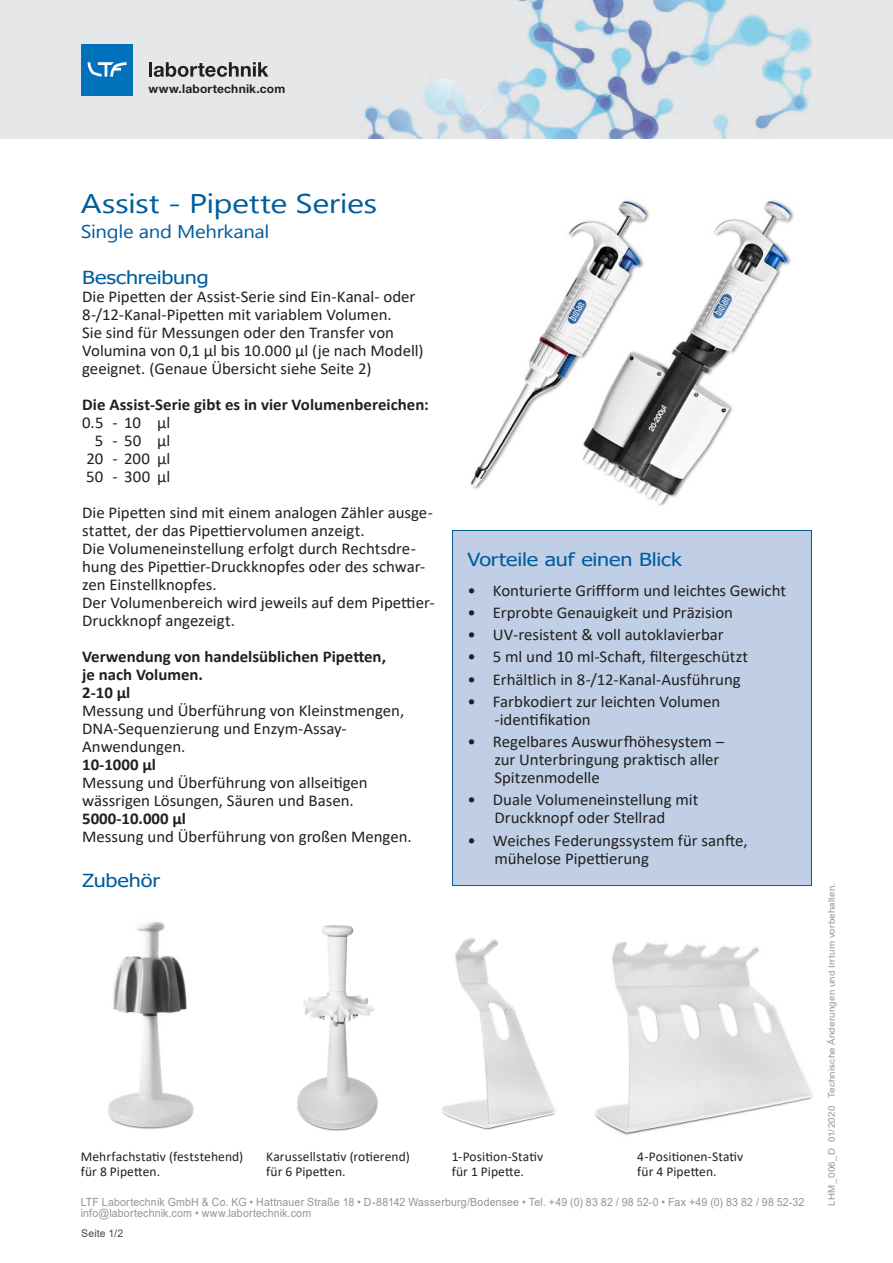
<style>
.page{position:relative;width:893px;height:1263px;background:#fff}
.page>*{position:absolute;margin:0;border:0;box-sizing:border-box;transform-origin:0 0}
.Headline{font:27px "Gadugi";letter-spacing:-.015em;color:#005d9c;scale:1.2 1}
.Headline-2{font:18.45px "Gadugi";letter-spacing:-.015em;color:#005d9c;scale:1.1 1}
.t1{font:18px "Tahoma";letter-spacing:-.005em;color:#005d9c;scale:1.2 1}
.t2{font:16.5px/18px "Calibri";color:#231f20}
.t3{font:700 16.5px/18px "Calibri";color:#231f20}
.t4{font:13.5px/15px "Calibri";letter-spacing:.005em;color:#231f20}
.t5{font:700 12px "Helvetica Neue LT Std";letter-spacing:.015em;color:#231f20}
.Adresse_LTF{font:11.25px "Arial";letter-spacing:.015em;color:#939598;scale:.94 1}
.t6{font:10.5px "Arial";letter-spacing:.015em;color:#43474a}
.Prospekt-Nr{font:9px "Arial";letter-spacing:.02em;color:#939598;scale:1.08 1}
</style>
<div class="page">
<div style="left:0;top:0;width:893px;height:139px;background:#e6e7e9"></div>
<img style="left:364px;top:0;width:448px;height:139px">
<hr style="left:149px;top:62px;width:3px;height:15px;background:#231f20">
<svg style="left:154px;top:62px;width:114px;height:15px"></svg>
<div style="left:82px;top:44px;width:51px;height:51px;background:#0072bc"></div>
<svg style="left:88px;top:62px;width:38px;height:15px"></svg>
<img style="left:470px;top:199px;width:324px;height:307px">
<div style="left:452px;top:530px;width:360px;height:356px;background:#c0cfe5;border:1px solid #005d9c"></div>
<img style="left:108px;top:922px;width:86px;height:207px">
<img style="left:297px;top:925px;width:81px;height:206px">
<img style="left:441px;top:938px;width:115px;height:192px">
<img style="left:595px;top:942px;width:218px;height:193px">
<p class="t5" style="left:148px;top:81px;width:138px">www.labortechnik.com</p>
<p class="Headline" style="left:81px;top:187px;width:249px">Assist - Pipette Series</p>
<p class="Headline-2" style="left:81px;top:221px;width:173px">Single and Mehrkanal</p>
<p class="t1" style="left:82px;top:265px;width:107px">Beschreibung</p>
<p class="t2" style="left:82px;top:287px;width:335px">Die Pipetten der Assist-Serie sind Ein-Kanal- oder<br>8-/12-Kanal-Pipetten mit variablem Volumen.</p>
<p class="t2" style="left:82px;top:323px;width:343px">Sie sind für Messungen oder den Transfer von<br>Volumina von 0,1 μl bis 10.000 μl (je nach Modell) geeignet. (Genaue Übersicht siehe Seite 2)</p>
<p class="t3" style="left:82px;top:395px;width:348px">Die Assist-Serie gibt es in vier Volumenbereichen:</p>
<p class="t2" style="left:82px;top:413px;width:90px">0.5 - 10 μl</p>
<p class="t2" style="left:95px;top:431px;width:77px">5 -50 μl</p>
<p class="t2" style="left:86px;top:449px;width:86px">20 - 200 μl</p>
<p class="t2" style="left:86px;top:467px;width:86px">50 - 300 μl</p>
<p class="t2" style="left:82px;top:503px;width:352px">Die Pipetten sind mit einem analogen Zähler ausge&shy;stattet, der das Pipettiervolumen anzeigt.</p>
<p class="t2" style="left:82px;top:539px;width:344px">Die Volumeneinstellung erfolgt durch Rechtsdre&shy;hung des Pipettier-Druckknopfes oder des schwar&shy;zen Einstellknopfes.</p>
<p class="t2" style="left:82px;top:593px;width:354px">Der Volumenbereich wird jeweils auf dem Pipettier-<br>Druckknopf angezeigt.</p>
<p class="t3" style="left:82px;top:647px;width:305px">Verwendung von handelsüblichen Pipetten, je nach Volumen.</p>
<p class="t3" style="left:82px;top:683px;width:50px">2-10 μl</p>
<p class="t2" style="left:82px;top:701px;width:324px">Messung und Überführung von Kleinstmengen,<br>DNA-Sequenzierung und Enzym-Assay-</p>
<p class="t2" style="left:82px;top:737px;width:105px">Anwendungen.</p>
<p class="t3" style="left:82px;top:755px;width:75px">10-1000 μl</p>
<p class="t2" style="left:82px;top:773px;width:287px">Messung und Überführung von allseitigen wässrigen Lösungen, Säuren und Basen.</p>
<p class="t3" style="left:82px;top:809px;width:105px">5000-10.000 μl</p>
<p class="t2" style="left:82px;top:827px;width:331px">Messung und Überführung von großen Mengen.</p>
<p class="t1" style="left:82px;top:868px;width:66px">Zubehör</p>
<p class="t1" style="left:467px;top:547px;width:180px">Vorteile auf einen Blick</p>
<p class="t2" style="left:467px;top:581px;width:320px">• Konturierte Griffform und leichtes Gewicht</p>
<p class="t2" style="left:467px;top:603px;width:267px">• Erprobte Genauigkeit und Präzision</p>
<p class="t2" style="left:467px;top:625px;width:258px">• UV-resistent &amp; voll autoklavierbar</p>
<p class="t2" style="left:467px;top:647px;width:282px">• 5 ml und 10 ml-Schaft, filtergeschützt</p>
<p class="t2" style="left:467px;top:670px;width:275px">• Erhältlich in 8-/12-Kanal-Ausführung</p>
<p class="t2" style="left:494px;top:692px;width:228px;text-indent:-27px">• Farbkodiert zur leichten Volumen -identifikation</p>
<p class="t2" style="left:494px;top:732px;width:231px;text-indent:-27px">• Regelbares Auswurfhöhesystem – zur Unterbringung praktisch aller<br>Spitzenmodelle</p>
<p class="t2" style="left:467px;top:790px;width:233px;text-align:center">• Duale Volumeneinstellung mit<br>Druckknopf oder Stellrad</p>
<p class="t2" style="left:494px;top:831px;width:255px;text-indent:-27px">• Weiches Federungssystem für sanfte, mühelose Pipettierung</p>
<p class="t4" style="left:81px;top:1149px;width:164px">Mehrfachstativ (feststehend) für 8 Pipetten.</p>
<p class="t4" style="left:266px;top:1149px;width:145px">Karussellstativ (rotierend) für 6 Pipetten.</p>
<p class="t4" style="left:452px;top:1149px;width:93px">1-Position-Stativ für 1 Pipette.</p>
<p class="t4" style="left:637px;top:1149px;width:108px">4-Positionen-Stativ für 4 Pipetten.</p>
<p class="Adresse_LTF" style="left:81px;top:1194px;width:771px">LTF Labortechnik GmbH &amp; Co. KG • Hattnauer Straße 18 • D-88142 Wasserburg/Bodensee • Tel. +49 (0) 83 82 / 98 52-0 • Fax +49 (0) 83 82 / 98 52-32</p>
<p class="Adresse_LTF" style="left:81px;top:1206px;width:247px">info@labortechnik.com • www.labortechnik.com</p>
<p class="t6" style="left:81px;top:1226px;width:44px">Seite 1/2</p>
<p class="Prospekt-Nr" style="left:825px;top:1205px;width:300px;rotate:-90deg">LHM_006_D 01/2020 Technische Änderungen und Irrtum vorbehalten.</p>
</div>
